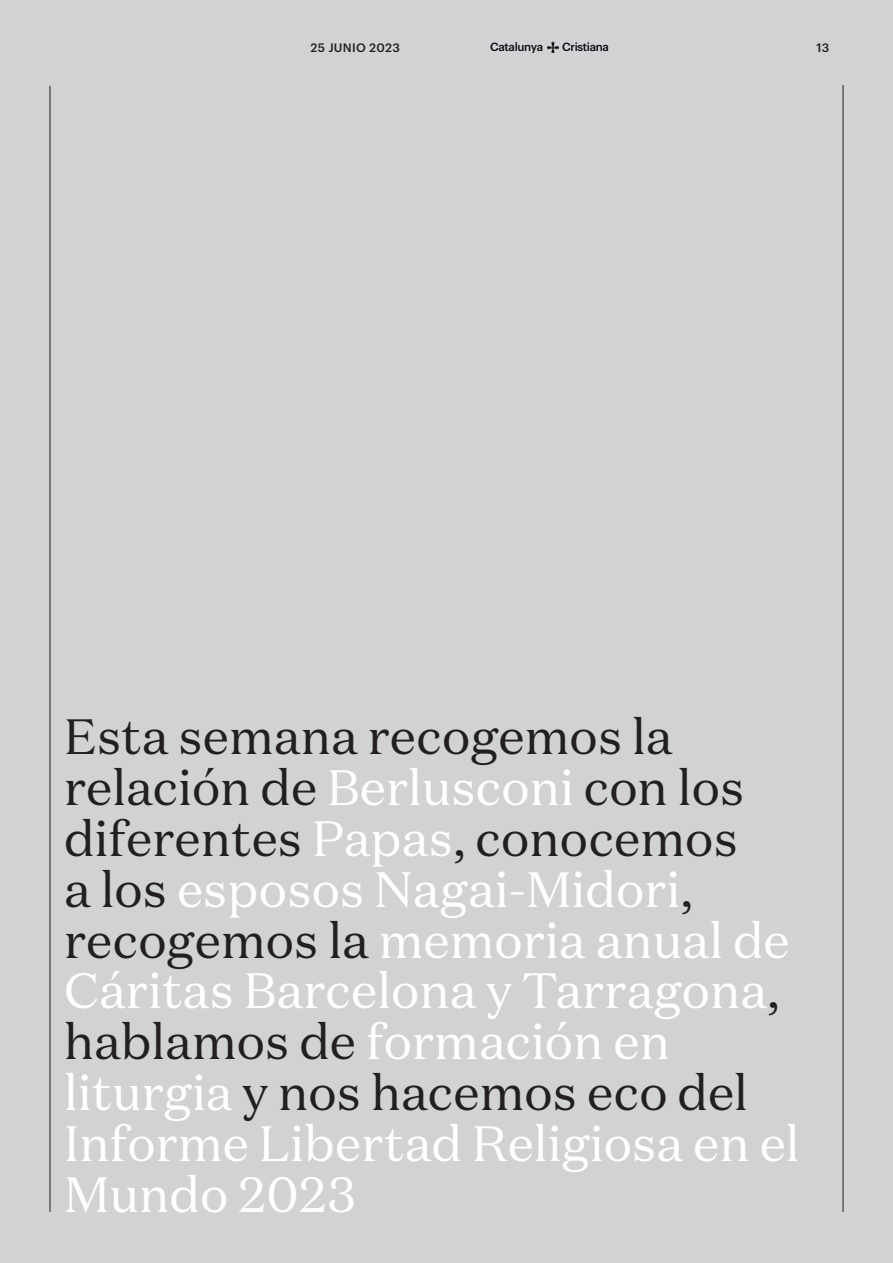
<style>
.page{position:relative;width:893px;height:1263px;background:#d1d2d4}
.page>*{position:absolute;margin:0;border:0;box-sizing:border-box;transform-origin:0 0}
.t1{font:49.5px/51px "Domaine Text";color:#fff}
.t2{font:500 12px "Graphik";letter-spacing:.025em;color:#231f20}
.t3{font:500 11.55px "Graphik";letter-spacing:-.03em;color:#07090c}
.s1{color:#231f20}
</style>
<div class="page">
<hr style="left:843px;top:85px;width:1px;height:1127px;background:#231f20">
<svg style="left:547px;top:42px;width:12px;height:11px"></svg>
<hr style="left:50px;top:86px;width:1px;height:1126px;background:#231f20">
<p class="t2" style="left:310px;top:38px;width:91px">25 JUNIO 2023</p>
<p class="t3" style="left:490px;top:38px;width:54px">Catalunya</p>
<p class="t3" style="left:562px;top:38px;width:48px">Cristiana</p>
<p class="t2" style="left:816px;top:38px;width:14px">13</p>
<p class="t1" style="left:64px;top:710px;width:737px"><span class="s1">Esta semana recogemos la relación de</span> Berlusconi <span class="s1">con los diferentes</span> Papas<span class="s1">, conocemos<br>a los</span> esposos Nagai-Midori<span class="s1">, recogemos la</span> memoria anual de<br>Cáritas Barcelona y Tarragona<span class="s1">, hablamos de</span> formación en liturgia <span class="s1">y nos hacemos eco del<br></span>Informe Libertad Religiosa en el<br>Mundo 2023</p>
</div>
